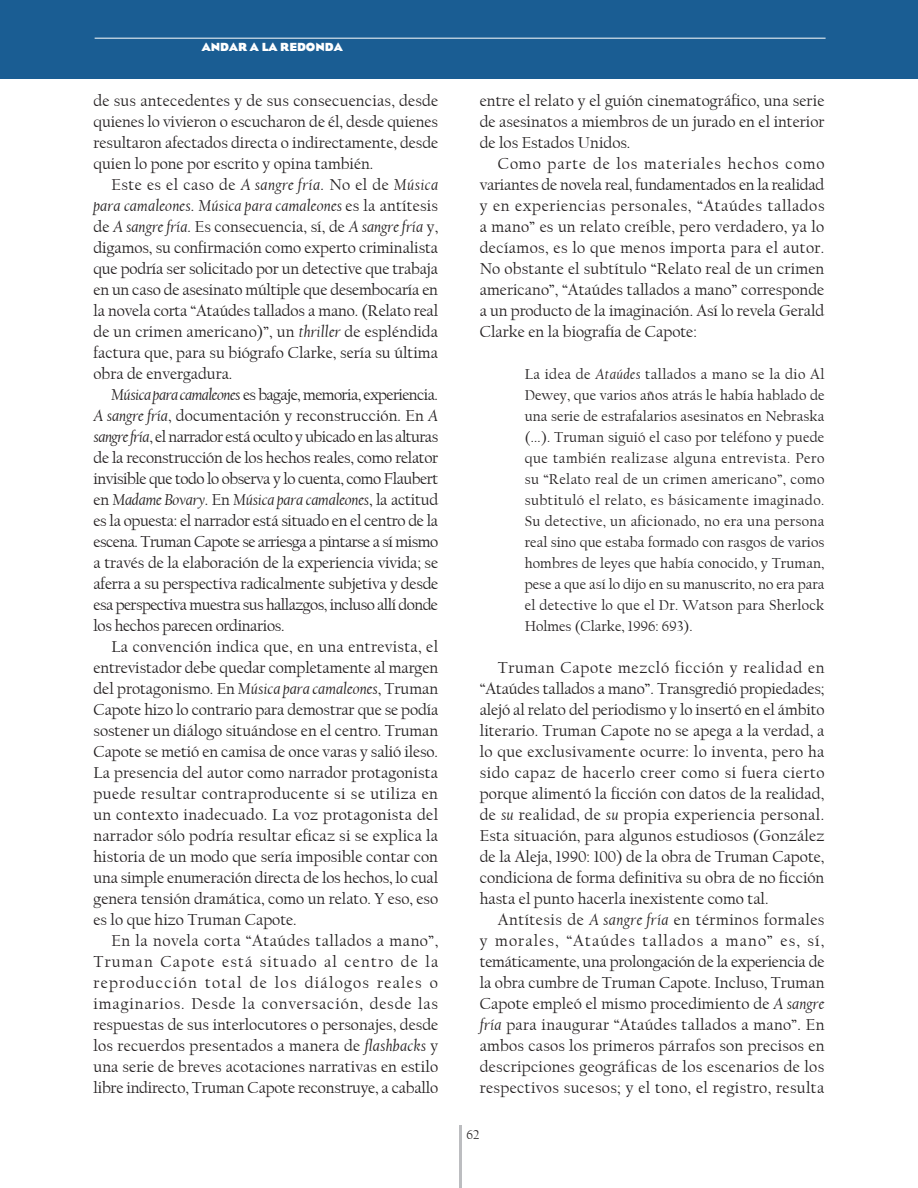
<style>
.page{position:relative;width:918px;height:1188px;background:#fff}
.page>*{position:absolute;margin:0;border:0;box-sizing:border-box;transform-origin:0 0}
.t1{font:16.5px/21px "Californian FB";color:#231f20;text-align:justify}
.sss{font:15px/21px "Californian FB";letter-spacing:.015em;color:#231f20;text-align:justify}
.t2{font:13.5px "Californian FB";color:#231f20}
.t3{font:700 12px "Eagle";color:#fff}
.s1{font-style:italic}
</style>
<div class="page">
<hr style="left:459px;top:1125px;width:3px;height:63px;background:#bcbdc0">
<div style="left:0;top:0;width:918px;height:79px;background:#1a5d93"></div>
<hr style="left:95px;top:38px;width:731px;height:1px;background:#fff">
<p class="t3" style="left:202px;top:40px;width:143px">ANDAR A LA REDONDA</p>
<p class="t1" style="left:94px;top:90px;width:346px">de sus antecedentes y de sus consecuencias, desde quienes lo vivieron o escucharon de él, desde quienes resultaron afectados directa o indirectamente, desde quien lo pone por escrito y opina también.</p>
<p class="t1" style="left:94px;top:174px;width:346px;text-indent:18px">Este es el caso de <span class="s1">A sangre fría</span>. No el de <span class="s1">Música para camaleones</span>. <span class="s1">Música para camaleones</span> es la antítesis de <span class="s1">A sangre fría</span>. Es consecuencia, sí, de <span class="s1">A sangre fría</span> y, digamos, su confirmación como experto criminalista que podría ser solicitado por un detective que trabaja en un caso de asesinato múltiple que desembocaría en la novela corta “Ataúdes tallados a mano. (Relato real de un crimen americano)”, un <span class="s1">thriller</span> de espléndida factura que, para su biógrafo Clarke, sería su última obra de envergadura.</p>
<p class="t1" style="left:94px;top:384px;width:346px;text-indent:18px"><span class="s1">Música para camaleones</span> es bagaje, memoria, experiencia.<br><span class="s1">A sangre fría</span>, documentación y reconstrucción. En <span class="s1">A sangre fría</span>, el narrador está oculto y ubicado en las alturas de la reconstrucción de los hechos reales, como relator invisible que todo lo observa y lo cuenta, como Flaubert en <span class="s1">Madame Bovary</span>. En <span class="s1">Música para camaleones</span>, la actitud es la opuesta: el narrador está situado en el centro de la escena. Truman Capote se arriesga a pintarse a sí mismo a través de la elaboración de la experiencia vivida; se aferra a su perspectiva radicalmente subjetiva y desde esa perspectiva muestra sus hallazgos, incluso allí donde los hechos parecen ordinarios.</p>
<p class="t1" style="left:94px;top:636px;width:346px;text-indent:18px">La convención indica que, en una entrevista, el entrevistador debe quedar completamente al margen del protagonismo. En <span class="s1">Música para camaleones</span>, Truman Capote hizo lo contrario para demostrar que se podía sostener un diálogo situándose en el centro. Truman Capote se metió en camisa de once varas y salió ileso.<br>La presencia del autor como narrador protagonista puede resultar contraproducente si se utiliza en un contexto inadecuado. La voz protagonista del narrador sólo podría resultar eficaz si se explica la historia de un modo que sería imposible contar con una simple enumeración directa de los hechos, lo cual genera tensión dramática, como un relato. Y eso, eso es lo que hizo Truman Capote.</p>
<p class="t1" style="left:94px;top:930px;width:346px;text-indent:18px">En la novela corta “Ataúdes tallados a mano”, Truman Capote está situado al centro de la reproducción total de los diálogos reales o imaginarios. Desde la conversación, desde las respuestas de sus interlocutores o personajes, desde los recuerdos presentados a manera de <span class="s1">flashbacks</span> y una serie de breves acotaciones narrativas en estilo libre indirecto, Truman Capote reconstruye, a caballo</p>
<p class="t1" style="left:480px;top:90px;width:346px">entre el relato y el guión cinematográfico, una serie de asesinatos a miembros de un jurado en el interior de los Estados Unidos.</p>
<p class="t1" style="left:480px;top:153px;width:346px;text-indent:18px">Como parte de los materiales hechos como variantes de novela real, fundamentados en la realidad y en experiencias personales, “Ataúdes tallados a mano” es un relato creíble, pero verdadero, ya lo decíamos, es lo que menos importa para el autor.<br>No obstante el subtítulo “Relato real de un crimen americano”, “Ataúdes tallados a mano” corresponde a un producto de la imaginación. Así lo revela Gerald Clarke en la biografía de Capote:</p>
<p class="sss" style="left:525px;top:364px;width:301px">La idea de <span class="s1">Ataúdes</span> tallados a mano se la dio Al Dewey, que varios años atrás le había hablado de una serie de estrafalarios asesinatos en Nebraska (...). Truman siguió el caso por teléfono y puede que también realizase alguna entrevista. Pero su “Relato real de un crimen americano”, como subtituló el relato, es básicamente imaginado.<br>Su detective, un aficionado, no era una persona real sino que estaba formado con rasgos de varios hombres de leyes que había conocido, y Truman, pese a que así lo dijo en su manuscrito, no era para el detective lo que el Dr. Watson para Sherlock Holmes (Clarke, 1996: 693).</p>
<p class="t1" style="left:480px;top:657px;width:346px;text-indent:18px">Truman Capote mezcló ficción y realidad en “Ataúdes tallados a mano”. Transgredió propiedades; alejó al relato del periodismo y lo insertó en el ámbito literario. Truman Capote no se apega a la verdad, a lo que exclusivamente ocurre: lo inventa, pero ha sido capaz de hacerlo creer como si fuera cierto porque alimentó la ficción con datos de la realidad, de <span class="s1">su</span> realidad, de <span class="s1">su</span> propia experiencia personal.<br>Esta situación, para algunos estudiosos (González de la Aleja, 1990: 100) de la obra de Truman Capote, condiciona de forma definitiva su obra de no ficción hasta el punto hacerla inexistente como tal.</p>
<p class="t1" style="left:480px;top:909px;width:346px;text-indent:18px">Antítesis de <span class="s1">A sangre fría</span> en términos formales y morales, “Ataúdes tallados a mano” es, sí, temáticamente, una prolongación de la experiencia de la obra cumbre de Truman Capote. Incluso, Truman Capote empleó el mismo procedimiento de <span class="s1">A sangre fría</span> para inaugurar “Ataúdes tallados a mano”. En ambos casos los primeros párrafos son precisos en descripciones geográficas de los escenarios de los respectivos sucesos; y el tono, el registro, resulta</p>
<p class="t2" style="left:466px;top:1127px;width:15px">62</p>
</div>
